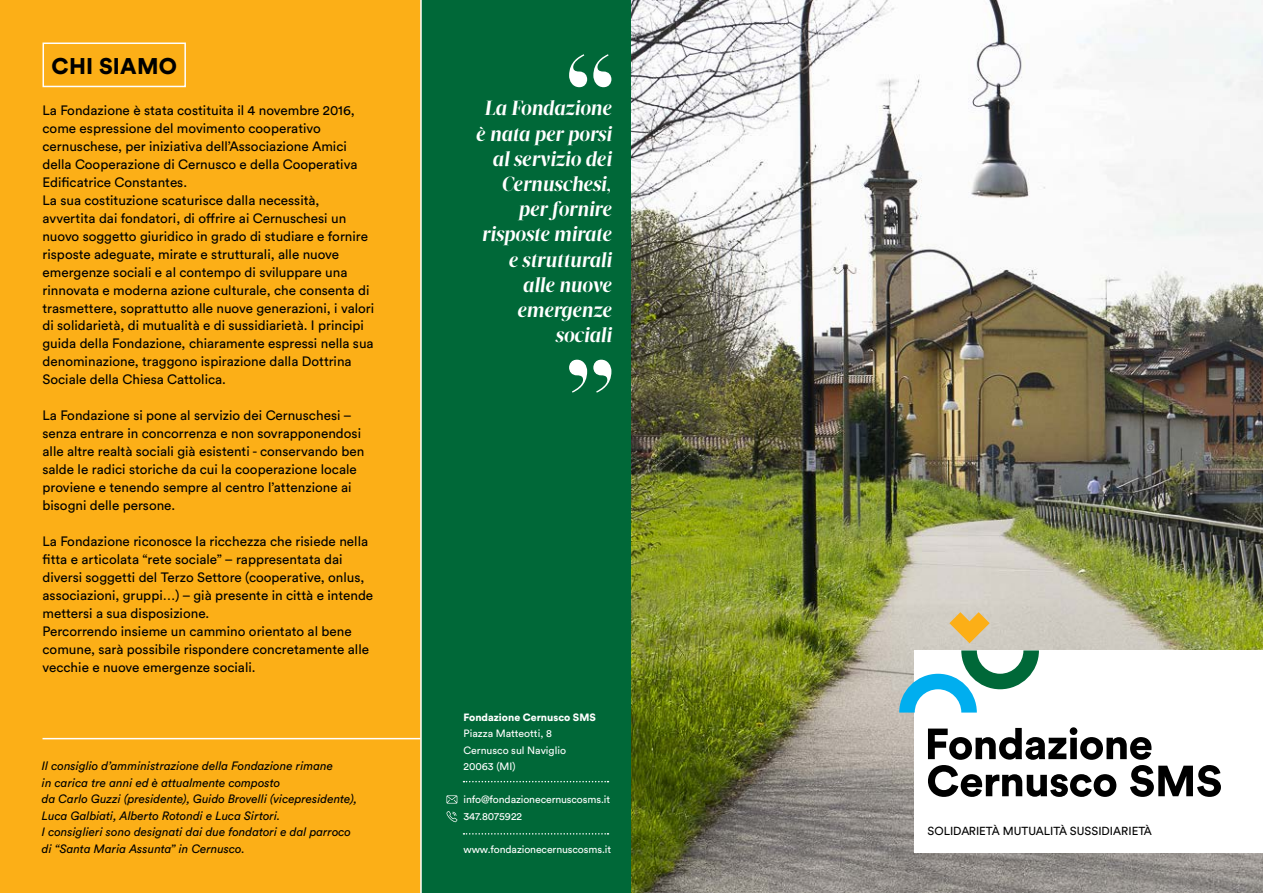
<style>
.page{position:relative;width:1263px;height:893px;background:#fff}
.page>*{position:absolute;margin:0;border:0;box-sizing:border-box;transform-origin:0 0}
.t1{font:900 22.5px "Circular Std";letter-spacing:.01em;color:#000}
.t2{font:italic 700 21px/25.2px "Velino Display";letter-spacing:-.01em;color:#fff;text-align:right}
.t3{font:13.5px/18px "Circular Std";color:#000}
.t4{font:italic 12px/16.5px "Circular Std";color:#000}
.t5{font:11.55px "Circular Std";color:#000}
.t6{font:10.5px/16.5px "Circular Std";letter-spacing:-.01em;color:#fff}
.t7{font:900 10.5px "Circular Std";color:#fff}
</style>
<div class="page">
<img style="left:631px;top:0;width:632px;height:893px">
<div style="left:0;top:0;width:631px;height:893px;background:#fcaf17"></div>
<div style="left:43px;top:43px;width:143px;height:44px;border:2px solid #fff"></div>
<div style="left:915px;top:651px;width:348px;height:202px;background:#fff"></div>
<div style="left:421px;top:0;width:210px;height:893px;background:#006838"></div>
<svg style="left:569px;top:54px;width:42px;height:33px"></svg>
<svg style="left:569px;top:360px;width:42px;height:33px"></svg>
<hr style="left:43px;top:738px;width:377px;height:1px;background:#fff">
<hr style="left:420px;top:0;width:2px;height:893px;background:#fff">
<svg style="left:446px;top:795px;width:11px;height:8px"></svg>
<svg style="left:446px;top:811px;width:11px;height:11px"></svg>
<svg style="left:463px;top:781px;width:145px;height:1px"></svg>
<svg style="left:463px;top:833px;width:145px;height:2px"></svg>
<svg style="left:928px;top:727px;width:293px;height:70px"></svg>
<svg style="left:899px;top:650px;width:140px;height:63px"></svg>
<svg style="left:949px;top:612px;width:41px;height:31px"></svg>
<h1 class="t1" style="left:51px;top:51px;width:127px">CHI SIAMO</h1>
<p class="t3" style="left:43px;top:101px;width:333px">La Fondazione è stata costituita il 4 novembre 2016, come espressione del movimento cooperativo cernuschese, per iniziativa dell’Associazione Amici della Cooperazione di Cernusco e della Cooperativa Edificatrice Constantes.<br>La sua costituzione scaturisce dalla necessità, avvertita dai fondatori, di offrire ai Cernuschesi un nuovo soggetto giuridico in grado di studiare e fornire risposte adeguate, mirate e strutturali, alle nuove emergenze sociali e al contempo di sviluppare una rinnovata e moderna azione culturale, che consenta di trasmettere, soprattutto alle nuove generazioni, i valori di solidarietà, di mutualità e di sussidiarietà. I principi guida della Fondazione, chiaramente espressi nella sua denominazione, traggono ispirazione dalla Dottrina Sociale della Chiesa Cattolica.</p>
<p class="t3" style="left:43px;top:407px;width:323px">La Fondazione si pone al servizio dei Cernuschesi – senza entrare in concorrenza e non sovrapponendosi alle altre realtà sociali già esistenti - conservando ben salde le radici storiche da cui la cooperazione locale proviene e tenendo sempre al centro l’attenzione ai bisogni delle persone.</p>
<p class="t3" style="left:43px;top:533px;width:332px">La Fondazione riconosce la ricchezza che risiede nella fitta e articolata “rete sociale” – rappresentata dai diversi soggetti del Terzo Settore (cooperative, onlus, associazioni, gruppi…) – già presente in città e intende mettersi a sua disposizione.<br>Percorrendo insieme un cammino orientato al bene comune, sarà possibile rispondere concretamente alle vecchie e nuove emergenze sociali.</p>
<p class="t4" style="left:42px;top:757px;width:317px">Il consiglio d’amministrazione della Fondazione rimane<br>in carica tre anni ed è attualmente composto<br>da Carlo Guzzi (presidente), Guido Brovelli (vicepresidente), Luca Galbiati, Alberto Rotondi e Luca Sirtori.<br>I consiglieri sono designati dai due fondatori e dal parroco di “Santa Maria Assunta” in Cernusco.</p>
<h2 class="t2" style="left:476px;top:96px;width:137px">La Fondazione è nata per porsi al servizio dei<br>Cernuschesi, per fornire risposte mirate e strutturali alle nuove emergenze sociali</h2>
<p class="t7" style="left:463px;top:710px;width:134px">Fondazione Cernusco SMS</p>
<p class="t6" style="left:463px;top:725px;width:104px">Piazza Matteotti, 8<br>Cernusco sul Naviglio<br>20063 (MI)</p>
<p class="t6" style="left:463px;top:791px;width:148px">info@fondazionecernuscosms.it<br>347.8075922</p>
<p class="t6" style="left:463px;top:840px;width:149px">www.fondazionecernuscosms.it</p>
<p class="t5" style="left:928px;top:824px;width:226px">SOLIDARIETÀ MUTUALITÀ SUSSIDIARIETÀ</p>
</div>
